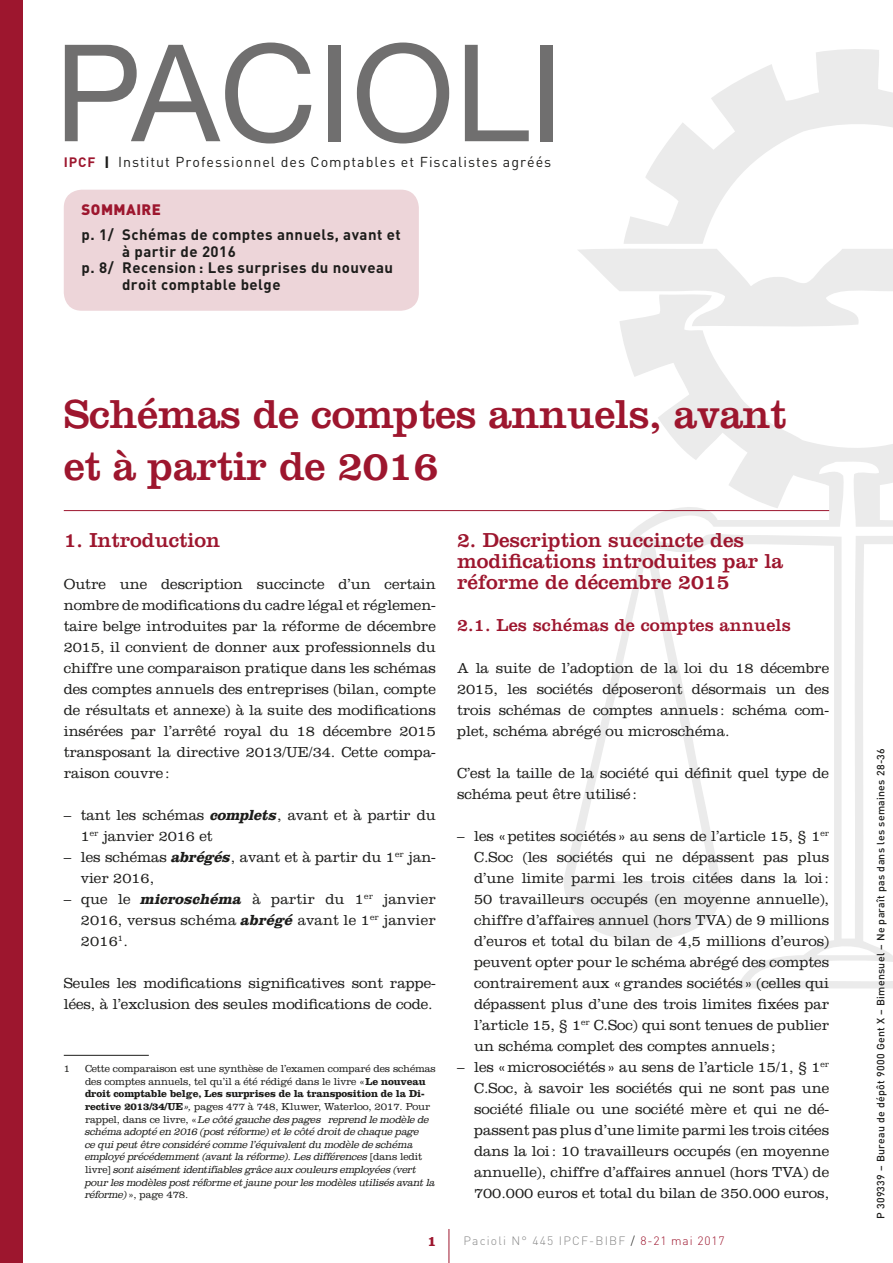
<style>
.page{position:relative;width:893px;height:1263px;background:#fff}
.page>*{position:absolute;margin:0;border:0;box-sizing:border-box;transform-origin:0 0}
.t1{font:42px/52.5px "Clarendon LT Std";letter-spacing:-.01em;color:#9d162e}
.t2{font:21px/21px "Clarendon LT Std";color:#9d162e}
.t3{font:18px "Clarendon LT Std";letter-spacing:.01em;color:#9d162e}
.t4{font:300 15px/21px "Clarendon LT Std";letter-spacing:-.005em;color:#1d1d1b;text-align:justify}
.t5{font:700 15px "DIN";letter-spacing:.03em;color:#1d1d1b}
.t6{font:900 15px "DIN";letter-spacing:.03em;color:#9d162e}
.t7{font:700 14.85px "Clarendon LT Std";color:#9d162e}
.t8{font:14.25px "DIN";letter-spacing:.07em;color:#1d1d1b}
.t9{font:300 12px "DIN";letter-spacing:.1em;color:#878787}
.t10{font:italic 300 10.5px/12.6px "Clarendon Std";letter-spacing:-.02em;color:#1d1d1b}
.t11{font:300 10.5px/12.6px "Clarendon LT Std";letter-spacing:-.015em;color:#1d1d1b}
.t12{font:500 10.5px "DIN";letter-spacing:.03em;color:#1d1d1b}
.s1{font-weight:700;font-size:13.5px;color:#9d162e}
.s2{font-weight:900;font-size:13.5px}
.s3{font-family:"Clarendon Std";font-weight:700;font-style:italic}
.s4{font-weight:700}
.s5{font-family:"Clarendon Std";font-style:italic}
.s6{font-family:"Clarendon LT Std";font-style:normal}
.s7{color:#1d1d1b}
.s8{color:#9d162e}
</style>
<div class="page">
<svg style="left:563px;top:49px;width:330px;height:939px"></svg>
<hr style="left:449px;top:1229px;width:1px;height:34px;background:#9d162e">
<div style="left:0;top:0;width:23px;height:1263px;background:#9d162e"></div>
<div style="left:64px;top:190px;width:355px;height:121px;background:#edd5d9;border-radius:18px"></div>
<svg style="left:65px;top:43px;width:246px;height:100px"></svg>
<div style="left:328px;top:45px;width:13px;height:96px;background:#706f6f"></div>
<svg style="left:357px;top:43px;width:92px;height:100px"></svg>
<svg style="left:465px;top:45px;width:64px;height:96px"></svg>
<div style="left:540px;top:45px;width:13px;height:96px;background:#706f6f"></div>
<hr style="left:64px;top:510px;width:765px;height:1px;background:#9d162e">
<hr style="left:64px;top:1055px;width:85px;height:1px;background:#1d1d1b">
<p class="t8" style="left:64px;top:153px;width:489px"><span class="s1">IPCF</span> <span class="s2">|</span> Institut Professionnel des Comptables et Fiscalistes agréés</p>
<p class="t6" style="left:82px;top:200px;width:81px">SOMMAIRE</p>
<p class="t5" style="left:82px;top:225px;width:321px">p. 1/ Schémas de comptes annuels, avant et</p>
<p class="t5" style="left:122px;top:241px;width:115px">à partir de 2016</p>
<p class="t5" style="left:82px;top:258px;width:313px">p. 8/ Recension : Les surprises du nouveau</p>
<p class="t5" style="left:122px;top:274px;width:160px">droit comptable belge</p>
<h1 class="t1" style="left:64px;top:388px;width:724px">Schémas de comptes annuels, avant et à partir de 2016</h1>
<h2 class="t2" style="left:64px;top:530px;width:158px">1. Introduction</h2>
<p class="t4" style="left:64px;top:574px;width:374px">Outre une description succincte d’un certain nombre de modifications du cadre légal et réglemen&shy;taire belge introduites par la réforme de décembre 2015, il convient de donner aux professionnels du chiffre une comparaison pratique dans les schémas des comptes annuels des entreprises (bilan, compte de résultats et annexe) à la suite des modifications insérées par l’arrêté royal du 18 décembre 2015 transposant la directive 2013/UE/34. Cette compa&shy;raison couvre:</p>
<p class="t4" style="left:81px;top:805px;width:357px;text-indent:-17px">– tant les schémas <span class="s3">complets</span>, avant et à partir du<br>1<sup>er</sup> janvier 2016 et</p>
<p class="t4" style="left:81px;top:847px;width:357px;text-indent:-17px">– les schémas <span class="s3">abrégés</span>, avant et à partir du 1<sup>er</sup> jan&shy;vier 2016,</p>
<p class="t4" style="left:81px;top:889px;width:357px;text-indent:-17px">– que le <span class="s3">microschéma</span> à partir du 1<sup>er</sup> janvier 2016, versus schéma <span class="s3">abrégé</span> avant le 1<sup>er</sup> janvier 2016<sup>1</sup>.</p>
<p class="t4" style="left:64px;top:973px;width:374px">Seules les modifications significatives sont rappe&shy;lées, à l’exclusion des seules modifications de code.</p>
<p class="t11" style="left:64px;top:1062px;width:8px">1</p>
<p class="t11" style="left:85px;top:1062px;width:352px">Cette comparaison est une synthèse de l’examen comparé des schémas des comptes annuels, tel qu’il a été rédigé dans le livre «<span class="s4">Le nouveau droit comptable belge, Les surprises de la transposition de la Di&shy;rective 2013/34/UE</span><span class="s5">»,</span> pages 477 à 748, Kluwer, Waterloo, 2017. Pour</p>
<p class="t10" style="left:85px;top:1113px;width:352px"><span class="s6">rappel, dans ce livre, «</span>Le côté gauche des pages reprend le modèle de schéma adopté en 2016 (post réforme) et le côté droit de chaque page<br>ce qui peut être considéré comme l’équivalent du modèle de schéma employé précédemment (avant la réforme). Les différences <span class="s6">[dans ledit livre]</span> sont aisément identifiables grâce aux couleurs employées (vert pour les modèles post réforme et jaune pour les modèles utilisés avant la</p>
<p class="t11" style="left:85px;top:1188px;width:105px"><span class="s5">réforme)</span>», page 478.</p>
<h2 class="t2" style="left:457px;top:530px;width:328px">2. Description succincte des modifications introduites par la réforme de décembre 2015</h2>
<p class="t3" style="left:457px;top:614px;width:335px">2.1. Les schémas de comptes annuels</p>
<p class="t4" style="left:457px;top:658px;width:374px">A la suite de l’adoption de la loi du 18 décembre 2015, les sociétés déposeront désormais un des trois schémas de comptes annuels: schéma com&shy;plet, schéma abrégé ou microschéma.</p>
<p class="t4" style="left:457px;top:763px;width:374px">C’est la taille de la société qui définit quel type de schéma peut être utilisé:</p>
<p class="t4" style="left:474px;top:826px;width:357px;text-indent:-17px">– les «petites sociétés» au sens de l’article 15, § 1<sup>er </sup>C.Soc (les sociétés qui ne dépassent pas plus d’une limite parmi les trois citées dans la loi:<br>50 travailleurs occupés (en moyenne annuelle), chiffre d’affaires annuel (hors TVA) de 9 millions d’euros et total du bilan de 4,5 millions d’euros) peuvent opter pour le schéma abrégé des comptes contrairement aux «grandes sociétés» (celles qui dépassent plus d’une des trois limites fixées par l’article 15, § 1<sup>er</sup> C.Soc) qui sont tenues de publier un schéma complet des comptes annuels;</p>
<p class="t4" style="left:474px;top:1057px;width:357px;text-indent:-17px">– les «microsociétés» au sens de l’article 15/1, § 1<sup>er </sup>C.Soc, à savoir les sociétés qui ne sont pas une société filiale ou une société mère et qui ne dé&shy;passent pas plus d’une limite parmi les trois citées dans la loi: 10 travailleurs occupés (en moyenne annuelle), chiffre d’affaires annuel (hors TVA) de 700.000 euros et total du bilan de 350.000 euros,</p>
<p class="t7" style="left:427px;top:1232px;width:11px">1</p>
<p class="t9" style="left:463px;top:1233px;width:263px">Pacioli N° 445 IPCF-BIBF <span class="s7">/</span> <span class="s8">8-21 mai 2017</span></p>
<p class="t12" style="left:874px;top:1219px;width:472px;rotate:-90deg">P 309339 – Bureau de dépôt 9000 Gent X – Bimensuel – Ne paraît pas dans les semaines 28-36</p>
</div>
